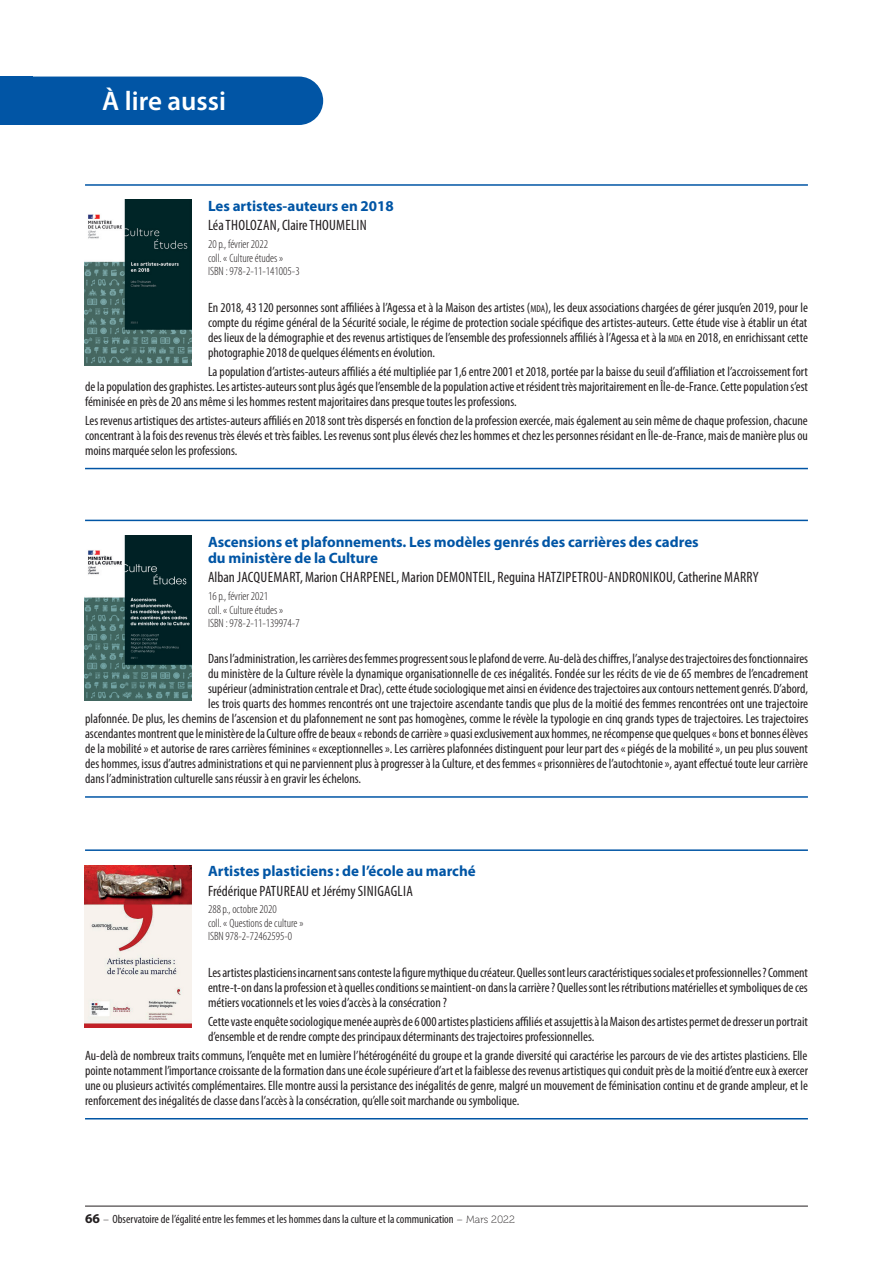
<style>
.page{position:relative;width:893px;height:1263px;background:#fff}
.page>*{position:absolute;margin:0;border:0;box-sizing:border-box;transform-origin:0 0}
.t1{font:600 27px "Myriad Pro";color:#fff}
.t2{font:700 15px/16.5px "Myriad Pro";color:#0155a5}
.t3{font:condensed 15px "Myriad Pro";letter-spacing:.02em;color:#231f20}
.t4{font:condensed 15px "Myriad Pro";color:#231f20}
.t5{font:condensed 13.5px/15px "Myriad Pro";color:#231f20;text-align:justify}
.t6{font:300 condensed 12px/13.5px "Myriad Pro";color:#231f20}
.t7{font:condensed 12px "Myriad Pro";color:#231f20}
.s1{font-size:10.2px}
.s2{font-weight:700;font-stretch:normal;font-size:13.5px}
.s3{font-family:"Museo 100";font-stretch:normal;font-size:10.5px}
</style>
<div class="page">
<hr style="left:85px;top:1206px;width:723px;height:1px;background:#231f20">
<hr style="left:85px;top:184px;width:723px;height:2px;background:#0155a5">
<hr style="left:85px;top:468px;width:723px;height:1px;background:#0155a5">
<img style="left:85px;top:200px;width:106px;height:165px">
<hr style="left:85px;top:520px;width:723px;height:1px;background:#0155a5">
<hr style="left:85px;top:796px;width:723px;height:2px;background:#0155a5">
<img style="left:85px;top:535px;width:106px;height:166px">
<hr style="left:85px;top:849px;width:723px;height:2px;background:#0155a5">
<hr style="left:85px;top:1118px;width:723px;height:1px;background:#0155a5">
<img style="left:85px;top:865px;width:106px;height:162px">
<div style="left:0;top:77px;width:323px;height:48px;background:#0155a5;border-radius:24px"></div>
<div style="left:0;top:77px;width:33px;height:48px;background:#0155a5"></div>
<h1 class="t1" style="left:102px;top:84px;width:126px">À lire aussi</h1>
<p class="t2" style="left:208px;top:197px;width:187px">Les artistes-auteurs en 2018</p>
<p class="t3" style="left:208px;top:216px;width:160px">Léa THOLOZAN, Claire THOUMELIN</p>
<p class="t6" style="left:208px;top:237px;width:93px">20 p., février2022<br>coll. « Culture études »<br>ISBN : 978-2-11-141005-3</p>
<p class="t5" style="left:208px;top:299px;width:601px">En 2018, 43120 personnes sont affiliées à l’Agessa et à la Maison des artistes (<span class="s1">MDA</span>), les deux associations chargées de gérer jusqu’en 2019, pour le compte du régime général de la Sécurité sociale, le régime de protection sociale spécifique des artistes-auteurs. Cette étude vise à établir un état des lieux de la démographie et des revenus artistiques de l’ensemble des professionnels affiliés à l’Agessa et à la <span class="s1">MDA</span> en 2018, en enrichissant cette photographie 2018 de quelques éléments en évolution.</p>
<p class="t5" style="left:85px;top:364px;width:724px;text-indent:123px">La population d’artistes-auteurs affiliés a été multipliée par 1,6 entre2001 et2018, portée par la baisse du seuil d’affiliation et l’accroissement fort de la population des graphistes. Les artistes-auteurs sont plus âgés que l’ensemble de la population active et résident très majoritairement en Île-de-France. Cette population s’est féminisée en près de 20ans même si les hommes restent majoritaires dans presque toutes les professions.</p>
<p class="t5" style="left:85px;top:413px;width:724px">Les revenus artistiques des artistes-auteurs affiliés en 2018 sont très dispersés en fonction de la profession exercée, mais également au sein même de chaque profession, chacune concentrant à la fois des revenus très élevés et très faibles. Les revenus sont plus élevés chez les hommes et chez les personnes résidant en Île-de-France, mais de manière plus ou moins marquée selon les professions.</p>
<p class="t2" style="left:208px;top:533px;width:492px">Ascensions et plafonnements. Les modèles genrés des carrières des cadres du ministère de la Culture</p>
<p class="t3" style="left:208px;top:568px;width:552px">Alban JACQUEMART, Marion CHARPENEL, Marion DEMONTEIL, Reguina HATZIPETROU-ANDRONIKOU, Catherine MARRY</p>
<p class="t6" style="left:208px;top:589px;width:93px">16 p., février2021<br>coll. « Culture études »<br>ISBN : 978-2-11-139974-7</p>
<p class="t5" style="left:208px;top:651px;width:602px">Dans l’administration, les carrières des femmes progressent sous le plafond de verre. Au-delà des chiffres, l’analyse des trajectoires des fonctionnaires</p>
<p class="t5" style="left:208px;top:666px;width:602px">du ministère de la Culture révèle la dynamique organisationnelle de ces inégalités. Fondée sur les récits de vie de 65 membres de l’encadrement</p>
<p class="t5" style="left:208px;top:681px;width:601px">supérieur (administration centrale et Drac), cette étude sociologique met ainsi en évidence des trajectoires aux contours nettement genrés. D’abord,</p>
<p class="t5" style="left:208px;top:696px;width:602px">les trois quarts des hommes rencontrés ont une trajectoire ascendante tandis que plus de la moitié des femmes rencontrées ont une trajectoire</p>
<p class="t5" style="left:85px;top:711px;width:725px">plafonnée. De plus, les chemins de l’ascension et du plafonnement ne sont pas homogènes, comme le révèle la typologie en cinq grands types de trajectoires. Les trajectoires</p>
<p class="t5" style="left:85px;top:726px;width:724px">ascendantes montrent que le ministère de la Culture offre de beaux «rebonds de carrière» quasi exclusivement aux hommes, ne récompense que quelques «bons et bonnes élèves</p>
<p class="t5" style="left:85px;top:741px;width:724px">de la mobilité» et autorise de rares carrières féminines «exceptionnelles». Les carrières plafonnées distinguent pour leur part des «piégés de la mobilité», un peu plus souvent</p>
<p class="t5" style="left:85px;top:756px;width:724px">des hommes, issus d’autres administrations et qui ne parviennent plus à progresser à la Culture, et des femmes «prisonnières de l’autochtonie», ayant effectué toute leur carrière</p>
<p class="t5" style="left:85px;top:771px;width:278px">dans l’administration culturelle sans réussir à en gravir les échelons.</p>
<p class="t2" style="left:208px;top:863px;width:269px">Artistes plasticiens : de l’école au marché</p>
<p class="t4" style="left:208px;top:882px;width:206px">Frédérique PATUREAU et Jérémy SINIGAGLIA</p>
<p class="t6" style="left:208px;top:903px;width:97px">288 p., octobre2020<br>coll. « Questions de culture »<br>ISBN 978-2-72462595-0</p>
<p class="t5" style="left:208px;top:964px;width:601px">Les artistes plasticiens incarnent sans conteste la figure mythique du créateur. Quelles sont leurs caractéristiques sociales et professionnelles ? Comment entre-t-on dans la profession et à quelles conditions se maintient-on dans la carrière ? Quelles sont les rétributions matérielles et symboliques de ces métiers vocationnels et les voies d’accès à la consécration ?</p>
<p class="t5" style="left:208px;top:1014px;width:601px">Cette vaste enquête sociologique menée auprès de 6 000 artistes plasticiens affiliés et assujettis à la Maison des artistes permet de dresser un portrait d’ensemble et de rendre compte des principaux déterminants des trajectoires professionnelles.</p>
<p class="t5" style="left:85px;top:1048px;width:724px">Au-delà de nombreux traits communs, l’enquête met en lumière l’hétérogénéité du groupe et la grande diversité qui caractérise les parcours de vie des artistes plasticiens. Elle pointe notamment l’importance croissante de la formation dans une école supérieure d’art et la faiblesse des revenus artistiques qui conduit près de la moitié d’entre eux à exercer une ou plusieurs activités complémentaires. Elle montre aussi la persistance des inégalités de genre, malgré un mouvement de féminisation continu et de grande ampleur, et le renforcement des inégalités de classe dans l’accès à la consécration, qu’elle soit marchande ou symbolique.</p>
<p class="t7" style="left:85px;top:1212px;width:431px"><span class="s2">66</span> <span class="s3">–</span> Observatoire de l’égalité entre les femmes et les hommes dans la culture et la communication <span class="s3">– Mars 2022</span></p>
</div>
